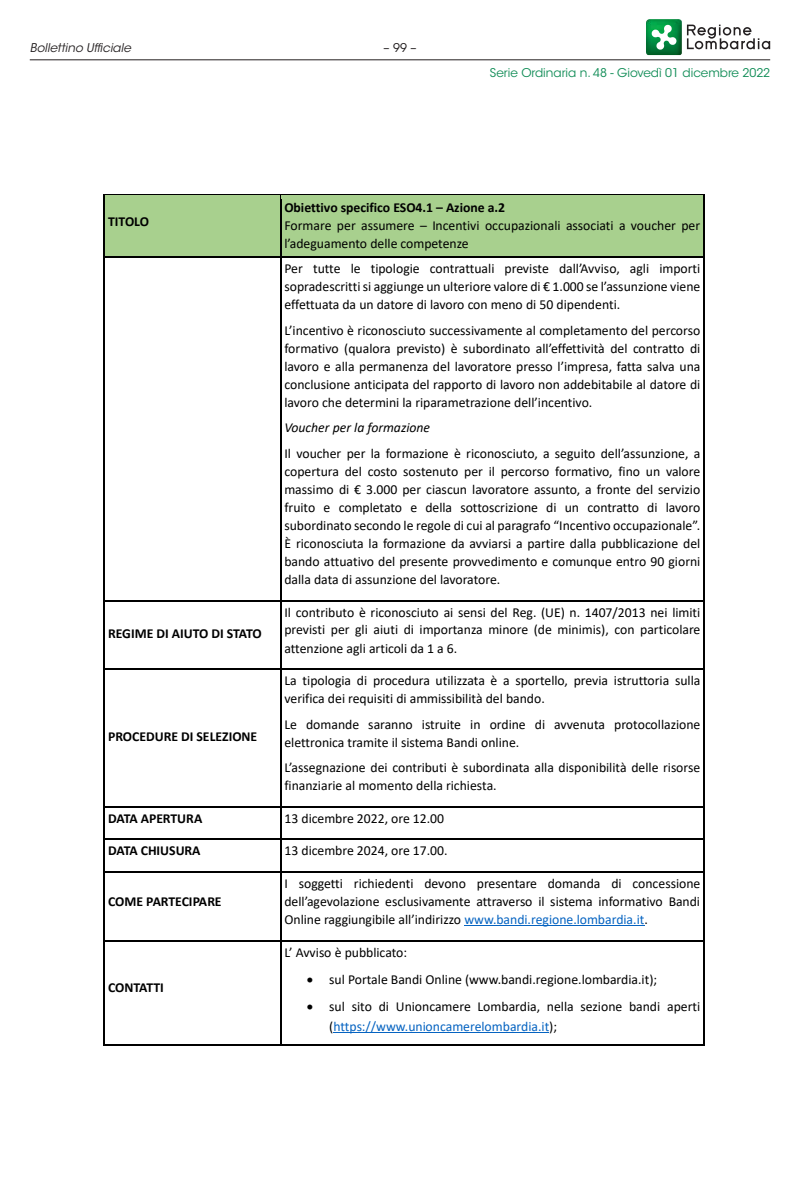
<style>
.page{position:relative;width:800px;height:1182px;background:#fff}
.page>*{position:absolute;margin:0;border:0;box-sizing:border-box;transform-origin:0 0}
.t1{font:13.8px/18px "Calibri";letter-spacing:-.005em;color:#000}
.t2{font:700 13.8px "Calibri";letter-spacing:-.005em;color:#000}
.t3{font:12px "ITC Avant Garde Std";color:#108c56}
.t4{font:italic 12px "ITC Avant Garde Std";color:#231f20}
.t5{font:12px "ITC Avant Garde Std";color:#231f20}
.s1{font-weight:700}
.s2{font-style:italic}
.s3{color:#0563c1}
</style>
<div class="page">
<svg style="left:686px;top:25px;width:84px;height:24px"></svg>
<img style="left:646px;top:19px;width:35px;height:36px">
<svg style="left:651px;top:24px;width:25px;height:26px"></svg>
<hr style="left:30px;top:59px;width:740px;height:1px;background:#231f20">
<div style="left:105px;top:195px;width:176px;height:61px;background:#a8d08e"></div>
<div style="left:284px;top:199px;width:416px;height:18px;background:#a8d08e"></div>
<div style="left:284px;top:217px;width:416px;height:18px;background:#a8d08e"></div>
<div style="left:284px;top:235px;width:416px;height:18px;background:#a8d08e"></div>
<hr style="left:105px;top:194px;width:175px;height:1px;background:#000">
<hr style="left:281px;top:194px;width:421px;height:1px;background:#000">
<hr style="left:281px;top:195px;width:421px;height:4px;background:#a8d08e">
<hr style="left:104px;top:199px;width:1px;height:57px;background:#000">
<hr style="left:280px;top:253px;width:423px;height:3px;background:#a8d08e">
<hr style="left:280px;top:199px;width:1px;height:57px;background:#000">
<hr style="left:702px;top:199px;width:2px;height:57px;background:#000">
<hr style="left:105px;top:256px;width:175px;height:2px;background:#000">
<hr style="left:281px;top:256px;width:421px;height:2px;background:#000">
<hr style="left:104px;top:260px;width:1px;height:340px;background:#000">
<hr style="left:280px;top:260px;width:1px;height:340px;background:#000">
<hr style="left:702px;top:260px;width:2px;height:340px;background:#000">
<hr style="left:105px;top:600px;width:175px;height:1px;background:#000">
<hr style="left:281px;top:600px;width:421px;height:1px;background:#000">
<hr style="left:104px;top:603px;width:1px;height:65px;background:#000">
<hr style="left:280px;top:603px;width:1px;height:65px;background:#000">
<hr style="left:702px;top:603px;width:2px;height:65px;background:#000">
<hr style="left:105px;top:668px;width:175px;height:1px;background:#000">
<hr style="left:281px;top:668px;width:421px;height:1px;background:#000">
<hr style="left:104px;top:672px;width:1px;height:134px;background:#000">
<hr style="left:280px;top:672px;width:1px;height:134px;background:#000">
<hr style="left:702px;top:672px;width:2px;height:134px;background:#000">
<hr style="left:105px;top:806px;width:175px;height:1px;background:#000">
<hr style="left:281px;top:806px;width:421px;height:1px;background:#000">
<hr style="left:702px;top:809px;width:2px;height:29px;background:#000">
<hr style="left:105px;top:838px;width:175px;height:1px;background:#000">
<hr style="left:281px;top:838px;width:421px;height:1px;background:#000">
<hr style="left:702px;top:842px;width:2px;height:29px;background:#000">
<hr style="left:464px;top:925px;width:180px;height:1px;background:#0563c1">
<svg style="left:104px;top:806px;width:1px;height:68px"></svg>
<hr style="left:105px;top:871px;width:175px;height:1px;background:#000">
<svg style="left:280px;top:806px;width:1px;height:68px"></svg>
<hr style="left:281px;top:871px;width:421px;height:1px;background:#000">
<hr style="left:104px;top:874px;width:1px;height:65px;background:#000">
<hr style="left:280px;top:874px;width:1px;height:65px;background:#000">
<hr style="left:702px;top:874px;width:2px;height:65px;background:#000">
<hr style="left:333px;top:1032px;width:216px;height:1px;background:#0563c1">
<hr style="left:105px;top:939px;width:175px;height:2px;background:#000">
<hr style="left:281px;top:939px;width:421px;height:2px;background:#000">
<hr style="left:104px;top:943px;width:1px;height:100px;background:#000">
<hr style="left:105px;top:1043px;width:175px;height:2px;background:#000">
<hr style="left:280px;top:943px;width:1px;height:100px;background:#000">
<hr style="left:281px;top:1043px;width:421px;height:2px;background:#000">
<hr style="left:702px;top:943px;width:2px;height:100px;background:#000">
<p class="t4" style="left:30px;top:40px;width:103px">Bollettino Ufficiale</p>
<p class="t5" style="left:383px;top:40px;width:34px">– 99 –</p>
<p class="t3" style="left:490px;top:65px;width:282px">Serie Ordinaria n. 48 - Giovedì 01 dicembre 2022</p>
<p class="t2" style="left:108px;top:212px;width:43px">TITOLO</p>
<p class="t2" style="left:108px;top:623px;width:155px">REGIME DI AIUTO DI STATO</p>
<p class="t2" style="left:108px;top:727px;width:151px">PROCEDURE DI SELEZIONE</p>
<p class="t1" style="left:284px;top:198px;width:417px"><span class="s1">Obiettivo specifico ESO4.1 – Azione a.2<br></span>Formare per assumere – Incentivi occupazionali associati a voucher per l’adeguamento delle competenze</p>
<p class="t1" style="left:284px;top:259px;width:417px;text-align:justify">Per tutte le tipologie contrattuali previste dall’Avviso, agli importi sopradescritti si aggiunge un ulteriore valore di € 1.000 se l’assunzione viene effettuata da un datore di lavoro con meno di 50 dipendenti.</p>
<p class="t1" style="left:284px;top:320px;width:417px;text-align:justify">L’incentivo è riconosciuto successivamente al completamento del percorso formativo (qualora previsto) è subordinato all’effettività del contratto di lavoro e alla permanenza del lavoratore presso l’impresa, fatta salva una conclusione anticipata del rapporto di lavoro non addebitabile al datore di lavoro che determini la riparametrazione dell’incentivo.</p>
<p class="t1" style="left:284px;top:414px;width:417px;line-height:25.5px"><span class="s2">Voucher per la formazione<br></span>Il voucher per la formazione è riconosciuto, a seguito dell’assunzione, a</p>
<p class="t1" style="left:284px;top:461px;width:417px;text-align:justify">copertura del costo sostenuto per il percorso formativo, fino un valore massimo di € 3.000 per ciascun lavoratore assunto, a fronte del servizio fruito e completato e della sottoscrizione di un contratto di lavoro subordinato secondo le regole di cui al paragrafo “Incentivo occupazionale”.<br>È riconosciuta la formazione da avviarsi a partire dalla pubblicazione del bando attuativo del presente provvedimento e comunque entro 90 giorni dalla data di assunzione del lavoratore.</p>
<p class="t1" style="left:284px;top:602px;width:417px;text-align:justify">Il contributo è riconosciuto ai sensi del Reg. (UE) n. 1407/2013 nei limiti previsti per gli aiuti di importanza minore (de minimis), con particolare attenzione agli articoli da 1 a 6.</p>
<p class="t1" style="left:284px;top:671px;width:417px">La tipologia di procedura utilizzata è a sportello, previa istruttoria sulla verifica dei requisiti di ammissibilità del bando.</p>
<p class="t1" style="left:284px;top:714px;width:417px">Le domande saranno istruite in ordine di avvenuta protocollazione elettronica tramite il sistema Bandi online.</p>
<p class="t1" style="left:284px;top:758px;width:417px">L’assegnazione dei contributi è subordinata alla disponibilità delle risorse finanziarie al momento della richiesta.</p>
<p class="t2" style="left:108px;top:808px;width:96px">DATA APERTURA</p>
<p class="t1" style="left:284px;top:808px;width:161px">13 dicembre 2022, ore 12.00</p>
<p class="t2" style="left:108px;top:841px;width:94px">DATA CHIUSURA</p>
<p class="t1" style="left:284px;top:841px;width:165px">13 dicembre 2024, ore 17.00.</p>
<p class="t2" style="left:108px;top:891px;width:115px">COME PARTECIPARE</p>
<p class="t1" style="left:284px;top:873px;width:417px;text-align:justify">I soggetti richiedenti devono presentare domanda di concessione dell’agevolazione esclusivamente attraverso il sistema informativo Bandi Online raggiungibile all’indirizzo <span class="s3">www.bandi.regione.lombardia.it</span>.</p>
<p class="t2" style="left:108px;top:977px;width:57px">CONTATTI</p>
<p class="t1" style="left:284px;top:942px;width:124px">L’ Avviso è pubblicato:</p>
<p class="t1" style="left:307px;top:969px;width:352px">• sul Portale Bandi Online (www.bandi.regione.lombardia.it);</p>
<p class="t1" style="left:329px;top:996px;width:372px;line-height:19.2px;text-indent:-22px">• sul sito di Unioncamere Lombardia, nella sezione bandi aperti (<span class="s3">https://www.unioncamerelombardia.it</span>);</p>
</div>
